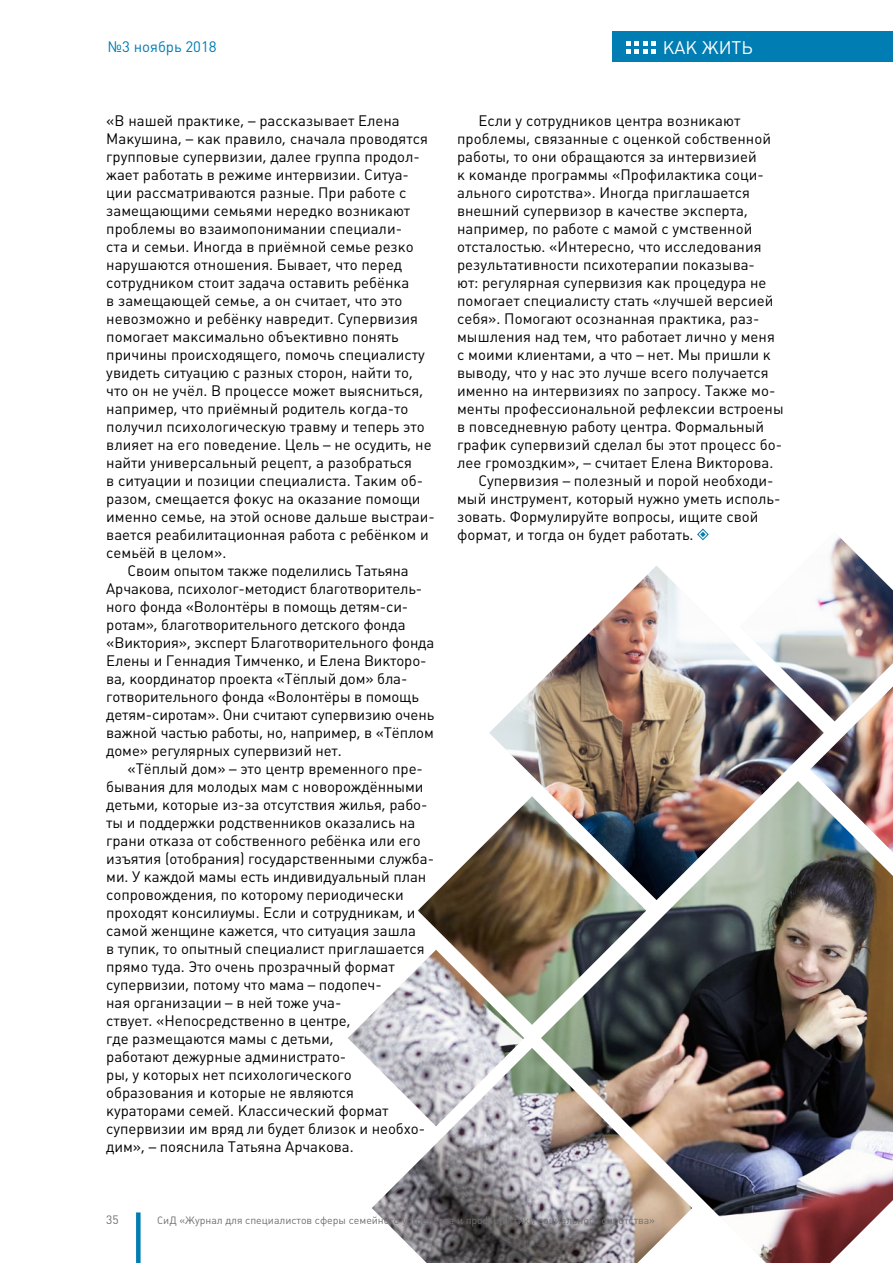
<style>
.page{position:relative;width:893px;height:1263px;background:#fff}
.page>*{position:absolute;margin:0;border:0;box-sizing:border-box;transform-origin:0 0}
.t1{font:18px "Plumb";color:#fff}
.t2{font:15px "Plumb";color:#000}
.t3{font:15px "Plumb";color:#007db2}
.t4{font:12px "Plumb";color:#706f6f}
.t5{font:10.5px "Plumb";color:#706f6f}
</style>
<div class="page">
<svg style="left:699px;top:528px;width:8px;height:4px"></svg>
<img style="left:348px;top:839px;width:545px;height:424px">
<img style="left:489px;top:532px;width:404px;height:368px">
<div style="left:136px;top:1212px;width:5px;height:51px;background:#007db2"></div>
<div style="left:612px;top:31px;width:281px;height:31px;background:#007db2"></div>
<svg style="left:626px;top:41px;width:30px;height:13px"></svg>
<p class="t3" style="left:108px;top:38px;width:110px">№3 ноябрь 2018</p>
<p class="t1" style="left:663px;top:37px;width:91px">как жить</p>
<p class="t2" style="left:106px;top:112px;width:295px">«В нашей практике, – рассказывает Елена</p>
<p class="t2" style="left:106px;top:130px;width:323px">Макушина, – как правило, сначала проводятся</p>
<p class="t2" style="left:106px;top:148px;width:315px">групповые супервизии, далее группа продол-</p>
<p class="t2" style="left:106px;top:166px;width:304px">жает работать в режиме интервизии. Ситуа-</p>
<p class="t2" style="left:106px;top:184px;width:302px">ции рассматриваются разные. П ри работе с</p>
<p class="t2" style="left:106px;top:202px;width:305px">замещающими семьями нередко возникают</p>
<p class="t2" style="left:106px;top:220px;width:297px">проблемы во взаимопонимании специали-</p>
<p class="t2" style="left:106px;top:238px;width:309px">ста и семьи. И ногда в приёмной семье резко</p>
<p class="t2" style="left:106px;top:256px;width:298px">нарушаются отношения. Бывает, что перед</p>
<p class="t2" style="left:106px;top:274px;width:305px">сотрудником стоит задача оставить ребёнка</p>
<p class="t2" style="left:106px;top:292px;width:298px">в замещающей семье, а он считает, что это</p>
<p class="t2" style="left:106px;top:310px;width:313px">невозможно и ребёнку навредит. Супервизия</p>
<p class="t2" style="left:106px;top:328px;width:294px">помогает максимально объективно понять</p>
<p class="t2" style="left:106px;top:346px;width:320px">причины происходящего, помочь специалисту</p>
<p class="t2" style="left:106px;top:364px;width:308px">увидеть ситуацию с разных сторон, найти то,</p>
<p class="t2" style="left:106px;top:382px;width:319px">что он не учёл. В процессе может выясниться,</p>
<p class="t2" style="left:106px;top:400px;width:304px">например, что приёмный родитель когда-то</p>
<p class="t2" style="left:106px;top:418px;width:320px">получил психологическую травму и теперь это</p>
<p class="t2" style="left:106px;top:436px;width:327px">влияет на его поведение. Цель – не осудить, не</p>
<p class="t2" style="left:106px;top:454px;width:307px">найти универсальный рецепт, а разобраться</p>
<p class="t2" style="left:106px;top:472px;width:318px">в ситуации и позиции специалиста. Таким об-</p>
<p class="t2" style="left:106px;top:490px;width:316px">разом, смещается фокус на оказание помощи</p>
<p class="t2" style="left:106px;top:508px;width:330px">именно семье, на этой основе дальше выстраи-</p>
<p class="t2" style="left:106px;top:526px;width:324px">вается реабилитационная работа с ребёнком и</p>
<p class="t2" style="left:106px;top:544px;width:122px">семьёй в целом».</p>
<p class="t2" style="left:128px;top:562px;width:283px">Своим опытом также поделились Татьяна</p>
<p class="t2" style="left:106px;top:580px;width:317px">Арчакова, психолог-методист благотворитель-</p>
<p class="t2" style="left:106px;top:598px;width:303px">ного фонда «Волонтёры в помощь детям-си-</p>
<p class="t2" style="left:106px;top:616px;width:301px">ротам», благотворительного детского фонда</p>
<p class="t2" style="left:106px;top:634px;width:330px">«Виктория», эксперт Благотворительного фонда</p>
<p class="t2" style="left:106px;top:652px;width:322px">Елены и Геннадия Тимченко, и Елена Викторо-</p>
<p class="t2" style="left:106px;top:670px;width:303px">ва, координатор проекта «Тёплый дом» бла-</p>
<p class="t2" style="left:106px;top:688px;width:314px">готворительного фонда «Волонтёры в помощь</p>
<p class="t2" style="left:106px;top:706px;width:329px">детям-сиротам». Они считают супервизию очень</p>
<p class="t2" style="left:106px;top:724px;width:329px">важной частью работы, но, например, в «Тёплом</p>
<p class="t2" style="left:106px;top:742px;width:237px">доме» регулярных супервизий нет.</p>
<p class="t2" style="left:128px;top:760px;width:297px">«Тёплый дом» – это центр временного пре-</p>
<p class="t2" style="left:106px;top:778px;width:319px">бывания для молодых мам с новорождёнными</p>
<p class="t2" style="left:106px;top:796px;width:323px">детьми, которые из-за отсутствия жилья, рабо-</p>
<p class="t2" style="left:106px;top:814px;width:311px">ты и поддержки родственников оказались на</p>
<p class="t2" style="left:106px;top:832px;width:316px">грани отказа от собственного ребёнка или его</p>
<p class="t2" style="left:106px;top:850px;width:329px">изъятия (отобрания) государственными служба-</p>
<p class="t2" style="left:106px;top:868px;width:321px">ми. У каждой мамы есть индивидуальный план</p>
<p class="t2" style="left:106px;top:886px;width:299px">сопровождения, по которому периодически</p>
<p class="t2" style="left:106px;top:904px;width:310px">проходят консилиумы. Если и сотрудникам, и</p>
<p class="t2" style="left:106px;top:922px;width:311px">самой женщине кажется, что ситуация зашла</p>
<p class="t2" style="left:106px;top:940px;width:320px">в тупик, то опытный специалист приглашается</p>
<p class="t2" style="left:106px;top:958px;width:290px">прямо туда. Это очень прозрачный формат</p>
<p class="t2" style="left:106px;top:976px;width:277px">супервизии, потому что мама – подопеч-</p>
<p class="t2" style="left:106px;top:994px;width:237px">ная организации – в ней тоже уча-</p>
<p class="t2" style="left:106px;top:1012px;width:246px">ствует. «Н епосредственно в центре,</p>
<p class="t2" style="left:106px;top:1030px;width:229px">где размещаются мамы с детьми,</p>
<p class="t2" style="left:106px;top:1048px;width:242px">работают дежурные администрато-</p>
<p class="t2" style="left:106px;top:1066px;width:247px">ры, у которых нет психологического</p>
<p class="t2" style="left:106px;top:1084px;width:249px">образования и которые не являются</p>
<p class="t2" style="left:106px;top:1102px;width:284px">кураторами семей. Классический формат</p>
<p class="t2" style="left:106px;top:1120px;width:320px">супервизии им вряд ли будет близок и необхо-</p>
<p class="t2" style="left:106px;top:1138px;width:249px">дим», – пояснила Татьяна Арчакова.</p>
<p class="t2" style="left:478px;top:112px;width:264px">Если у сотрудников центра возникают</p>
<p class="t2" style="left:457px;top:130px;width:315px">проблемы, связанные с оценкой собственной</p>
<p class="t2" style="left:457px;top:148px;width:301px">работы, то они обращаются за интервизией</p>
<p class="t2" style="left:457px;top:166px;width:308px">к команде программы «П рофилактика соци-</p>
<p class="t2" style="left:457px;top:184px;width:295px">ального сиротства». И ногда приглашается</p>
<p class="t2" style="left:457px;top:202px;width:292px">внешний супервизор в качестве эксперта,</p>
<p class="t2" style="left:457px;top:220px;width:297px">например, по работе с мамой с умственной</p>
<p class="t2" style="left:457px;top:238px;width:306px">отсталостью. «И нтересно, что исследования</p>
<p class="t2" style="left:457px;top:256px;width:299px">результативности психотерапии показыва-</p>
<p class="t2" style="left:457px;top:274px;width:311px">ют: регулярная супервизия как процедура не</p>
<p class="t2" style="left:457px;top:292px;width:318px">помогает специалисту стать «лучшей версией</p>
<p class="t2" style="left:457px;top:310px;width:304px">себя». П омогают осознанная практика, раз-</p>
<p class="t2" style="left:457px;top:328px;width:319px">мышления над тем, что работает лично у меня</p>
<p class="t2" style="left:457px;top:346px;width:315px">с моими клиентами, а что – нет. М ы пришли к</p>
<p class="t2" style="left:457px;top:364px;width:313px">выводу, что у нас это лучше всего получается</p>
<p class="t2" style="left:457px;top:382px;width:320px">именно на интервизиях по запросу. Также мо-</p>
<p class="t2" style="left:457px;top:400px;width:328px">менты профессиональной рефлексии встроены</p>
<p class="t2" style="left:457px;top:418px;width:308px">в повседневную работу центра. Формальный</p>
<p class="t2" style="left:457px;top:436px;width:326px">график супервизий сделал бы этот процесс бо-</p>
<p class="t2" style="left:457px;top:454px;width:318px">лее громоздким», – считает Елена В икторова.</p>
<p class="t2" style="left:478px;top:472px;width:297px">Супервизия – полезный и порой необходи-</p>
<p class="t2" style="left:457px;top:490px;width:325px">мый инструмент, который нужно уметь исполь-</p>
<p class="t2" style="left:457px;top:508px;width:303px">зовать. Формулируйте вопросы, ищите свой</p>
<p class="t2" style="left:457px;top:526px;width:238px">формат, и тогда он будет работать.</p>
<p class="t4" style="left:106px;top:1213px;width:14px">35</p>
<p class="t5" style="left:157px;top:1214px;width:499px">СиД «Журнал для специалистов сферы семейного устройства и профилактики социального сиротства»</p>
</div>
